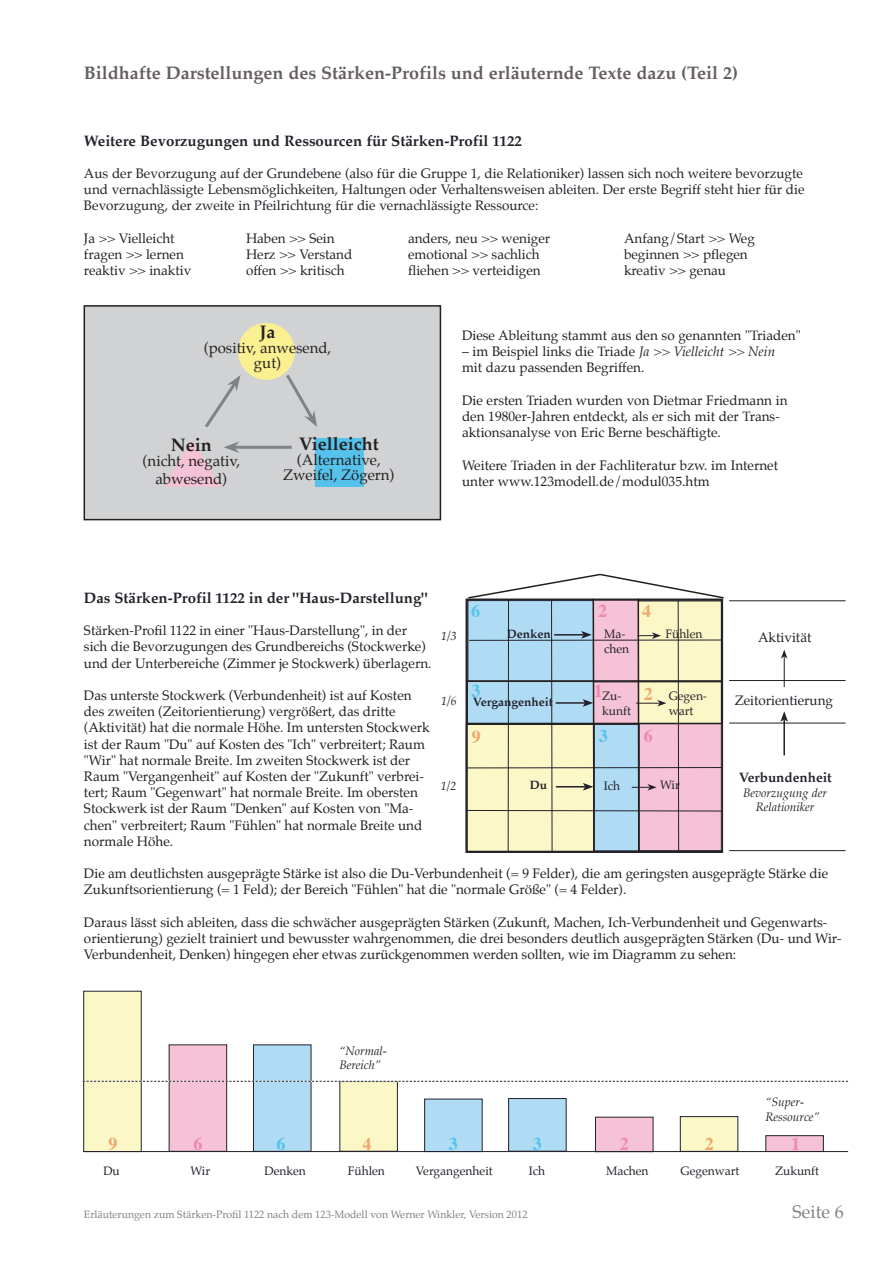
<style>
.page{position:relative;width:893px;height:1263px;background:#fff}
.page>*{position:absolute;margin:0;border:0;box-sizing:border-box;transform-origin:0 0}
.t1{font:700 18px "Palatino";color:#645d62}
.t2{font:700 18px "Palatino";color:#231f20}
.t3{font:18px "Palatino";color:#808285}
.t4{font:700 18px "Times";color:#eea970}
.t5{font:700 18px "Times";color:#55c2ec}
.t6{font:700 18px "Times";color:#ed89b2}
.t7{font:700 15px "Palatino";color:#232129}
.t8{font:15px/15px "Palatino";color:#231f20;text-align:center}
.t9{font:13.5px/16.2px "Palatino";color:#231f20}
.t10{font:13.5px/16.2px "Palatino";color:#232129}
.t11{font:700 13.5px "Palatino";color:#232129}
.t12{font:12px/14.4px "Palatino";color:#232129}
.t13{font:italic 12px/14.4px "Palatino";color:#232129}
.t14{font:700 12px "Palatino";color:#232129}
.t15{font:10.5px "Palatino";color:#808285}
.s1{font-style:italic}
</style>
<div class="page">
<hr style="left:783px;top:719px;width:2px;height:36px;background:#232129">
<svg style="left:780px;top:711px;width:8px;height:11px"></svg>
<hr style="left:784px;top:656px;width:1px;height:31px;background:#232129">
<svg style="left:781px;top:650px;width:6px;height:9px"></svg>
<svg style="left:465px;top:573px;width:259px;height:280px;background:#d3d3ce"></svg>
<hr style="left:466px;top:680px;width:257px;height:2px;background:#231f20">
<hr style="left:466px;top:723px;width:257px;height:1px;background:#231f20">
<hr style="left:729px;top:723px;width:116px;height:1px;background:#231f20">
<hr style="left:729px;top:680px;width:116px;height:1px;background:#231f20">
<hr style="left:729px;top:600px;width:116px;height:1px;background:#231f20">
<hr style="left:729px;top:850px;width:116px;height:1px;background:#231f20">
<div style="left:766px;top:1136px;width:57px;height:15px;background:#f5c2d6"></div>
<div style="left:765px;top:1135px;width:59px;height:17px;border:1px solid #232129"></div>
<div style="left:595px;top:1117px;width:58px;height:35px;background:#f5c2d6"></div>
<div style="left:680px;top:1116px;width:58px;height:35px;background:#fcf7c7"></div>
<div style="left:680px;top:1116px;width:58px;height:36px;border:1px solid #232129"></div>
<div style="left:425px;top:1099px;width:57px;height:52px;background:#afdcf4"></div>
<div style="left:509px;top:1098px;width:57px;height:53px;background:#afdcf4"></div>
<div style="left:508px;top:1098px;width:59px;height:53px;border:1px solid #232129"></div>
<div style="left:340px;top:1081px;width:57px;height:70px;background:#fcf7c7"></div>
<div style="left:339px;top:1081px;width:59px;height:70px;border:1px solid #232129"></div>
<div style="left:169px;top:1045px;width:58px;height:106px;background:#f5c2d6"></div>
<div style="left:169px;top:1044px;width:58px;height:108px;border:1px solid #232129"></div>
<div style="left:253px;top:1045px;width:58px;height:106px;background:#afdcf4"></div>
<div style="left:253px;top:1044px;width:58px;height:108px;border:1px solid #232129"></div>
<div style="left:84px;top:991px;width:57px;height:160px;background:#fcf7c7"></div>
<div style="left:83px;top:991px;width:59px;height:161px;border:1px solid #232129"></div>
<svg style="left:83px;top:1081px;width:765px;height:1px"></svg>
<hr style="left:83px;top:1151px;width:765px;height:1px;background:#232129">
<div style="left:84px;top:306px;width:356px;height:214px;background:#d1d2d4"></div>
<div style="left:84px;top:305px;width:357px;height:215px;border:2px solid #231f20"></div>
<svg style="left:286px;top:374px;width:31px;height:53px"></svg>
<hr style="left:234px;top:446px;width:58px;height:3px;background:#808285">
<svg style="left:205px;top:375px;width:36px;height:53px"></svg>
<div style="left:238px;top:323px;width:57px;height:57px;background:#fbf091;border-radius:50%"></div>
<div style="left:315px;top:438px;width:49px;height:48px;background:#55c2ec"></div>
<svg style="left:164px;top:440px;width:76px;height:47px"></svg>
<h1 class="t1" style="left:84px;top:57px;width:656px">Bildhafte Darstellungen des Stärken-Profils und erläuternde Texte dazu (Teil 2)</h1>
<p class="t7" style="left:84px;top:128px;width:440px">Weitere Bevorzugungen und Ressourcen für Stärken-Profil 1122</p>
<p class="t10" style="left:84px;top:165px;width:722px">Aus der Bevorzugung auf der Grundebene (also für die Gruppe 1, die Relationiker) lassen sich noch weitere bevorzugte und vernachlässigte Lebensmöglichkeiten, Haltungen oder Verhaltensweisen ableiten. Der erste Begriff steht hier für die<br>Bevorzugung, der zweite in Pfeilrichtung für die vernachlässigte Ressource:</p>
<p class="t10" style="left:84px;top:230px;width:92px">Ja &gt;&gt; Vielleicht</p>
<p class="t10" style="left:246px;top:230px;width:90px">Haben &gt;&gt; Sein</p>
<p class="t10" style="left:408px;top:230px;width:144px">anders, neu &gt;&gt; weniger</p>
<p class="t10" style="left:624px;top:230px;width:132px">Anfang/Start &gt;&gt; Weg</p>
<p class="t10" style="left:84px;top:246px;width:101px">fragen &gt;&gt; lernen</p>
<p class="t10" style="left:246px;top:246px;width:108px">Herz &gt;&gt; Verstand</p>
<p class="t10" style="left:408px;top:246px;width:133px">emotional &gt;&gt; sachlich</p>
<p class="t10" style="left:624px;top:246px;width:125px">beginnen &gt;&gt; pflegen</p>
<p class="t10" style="left:84px;top:262px;width:109px">reaktiv &gt;&gt; inaktiv</p>
<p class="t10" style="left:246px;top:262px;width:100px">offen &gt;&gt; kritisch</p>
<p class="t10" style="left:408px;top:262px;width:134px">fliehen &gt;&gt; verteidigen</p>
<p class="t10" style="left:624px;top:262px;width:104px">kreativ &gt;&gt; genau</p>
<h1 class="t2" style="left:260px;top:316px;width:18px">Ja</h1>
<p class="t8" style="left:204px;top:340px;width:129px">(positiv, anwesend, gut)</p>
<h1 class="t2" style="left:171px;top:430px;width:42px">Nein</h1>
<p class="t8" style="left:143px;top:452px;width:99px;line-height:18px">(nicht, negativ, abwesend)</p>
<h1 class="t2" style="left:299px;top:429px;width:81px">Vielleicht</h1>
<p class="t8" style="left:283px;top:453px;width:113px">(Alternative,<br>Zweifel, Zögern)</p>
<p class="t9" style="left:462px;top:327px;width:340px">Diese Ableitung stammt aus den so genannten "Triaden"</p>
<p class="t9" style="left:462px;top:343px;width:315px">– im Beispiel links die Triade <span class="s1">Ja &gt;&gt; Vielleicht &gt;&gt; Nein </span>mit dazu passenden Begriffen.</p>
<p class="t9" style="left:462px;top:392px;width:327px">Die ersten Triaden wurden von Dietmar Friedmann in den 1980er-Jahren entdeckt, als er sich mit der Trans&shy;aktionsanalyse von Eric Berne beschäftigte.</p>
<p class="t9" style="left:462px;top:457px;width:318px">Weitere Triaden in der Fachliteratur bzw. im Internet unter www.123modell.de/modul035.htm</p>
<p class="t7" style="left:84px;top:585px;width:345px">Das Stärken-Profil 1122 in der "Haus-Darstellung"</p>
<p class="t9" style="left:84px;top:622px;width:349px">Stärken-Profil 1122 in einer "Haus-Darstellung", in der sich die Bevorzugungen des Grundbereichs (Stockwerke) und der Unterbereiche (Zimmer je Stockwerk) überlagern.</p>
<p class="t9" style="left:84px;top:687px;width:347px">Das unterste Stockwerk (Verbundenheit) ist auf Kosten des zweiten (Zeitorientierung) vergrößert, das dritte (Aktivität) hat die normale Höhe. Im untersten Stockwerk ist der Raum "Du" auf Kosten des "Ich" verbreitert; Raum "Wir" hat normale Breite. Im zweiten Stockwerk ist der Raum "Vergangenheit" auf Kosten der "Zukunft" verbrei&shy;tert; Raum "Gegenwart" hat normale Breite. Im obersten Stockwerk ist der Raum "Denken" auf Kosten von "Ma&shy;chen" verbreitert; Raum "Fühlen" hat normale Breite und normale Höhe.</p>
<p class="t9" style="left:84px;top:865px;width:746px">Die am deutlichsten ausgeprägte Stärke ist also die Du-Verbundenheit (= 9 Felder), die am geringsten ausgeprägte Stärke die<br>Zukunftsorientierung (= 1 Feld); der Bereich "Fühlen" hat die "normale Größe" (= 4 Felder).</p>
<p class="t9" style="left:84px;top:914px;width:759px">Daraus lässt sich ableiten, dass die schwächer ausgeprägten Stärken (Zukunft, Machen, Ich-Verbundenheit und Gegenwarts&shy;orientierung) gezielt trainiert und bewusster wahrgenommen, die drei besonders deutlich ausgeprägten Stärken (Du- und Wir-<br>Verbundenheit, Denken) hingegen eher etwas zurückgenommen werden sollten, wie im Diagramm zu sehen:</p>
<h1 class="t5" style="left:471px;top:593px;width:10px">6</h1>
<h1 class="t6" style="left:598px;top:593px;width:10px">2</h1>
<h1 class="t4" style="left:642px;top:593px;width:10px">4</h1>
<p class="t14" style="left:507px;top:623px;width:45px">Denken</p>
<p class="t12" style="left:665px;top:627px;width:39px">Fühlen</p>
<p class="t12" style="left:604px;top:627px;width:27px">Ma&shy;chen</p>
<p class="t12" style="left:602px;top:689px;width:30px;text-indent:-8px"><sup>1</sup>Zu&shy;kunft</p>
<p class="t13" style="left:441px;top:629px;width:17px">1/3</p>
<p class="t10" style="left:758px;top:629px;width:55px">Aktivität</p>
<h1 class="t5" style="left:472px;top:674px;width:10px">3</h1>
<h1 class="t4" style="left:644px;top:676px;width:10px">2</h1>
<p class="t14" style="left:473px;top:691px;width:82px">Vergangenheit</p>
<p class="t12" style="left:669px;top:689px;width:40px">Gegen&shy;wart</p>
<p class="t13" style="left:441px;top:694px;width:17px">1/6</p>
<p class="t10" style="left:735px;top:692px;width:100px">Zeitorientierung</p>
<h1 class="t6" style="left:644px;top:719px;width:10px">6</h1>
<h1 class="t5" style="left:599px;top:719px;width:10px">3</h1>
<h1 class="t4" style="left:472px;top:719px;width:10px">9</h1>
<p class="t11" style="left:739px;top:766px;width:94px">Verbundenheit</p>
<p class="t13" style="left:743px;top:785px;width:85px;text-align:center">Bevorzugung der<br>Relationiker</p>
<p class="t13" style="left:441px;top:778px;width:17px">1/2</p>
<p class="t14" style="left:530px;top:774px;width:19px">Du</p>
<p class="t12" style="left:660px;top:778px;width:21px">Wir</p>
<p class="t12" style="left:604px;top:778px;width:18px">Ich</p>
<p class="t13" style="left:339px;top:1044px;width:49px">“Normal-<br>Bereich”</p>
<p class="t13" style="left:765px;top:1095px;width:56px">“Super-<br>Ressource”</p>
<h1 class="t4" style="left:109px;top:1126px;width:10px">9</h1>
<h1 class="t6" style="left:194px;top:1126px;width:10px">6</h1>
<h1 class="t5" style="left:276px;top:1126px;width:10px">6</h1>
<h1 class="t4" style="left:363px;top:1126px;width:10px">4</h1>
<h1 class="t5" style="left:449px;top:1126px;width:10px">3</h1>
<h1 class="t5" style="left:533px;top:1126px;width:10px">3</h1>
<h1 class="t6" style="left:620px;top:1126px;width:10px">2</h1>
<h1 class="t4" style="left:705px;top:1126px;width:10px">2</h1>
<h1 class="t6" style="left:791px;top:1126px;width:10px">1</h1>
<p class="t12" style="left:103px;top:1164px;width:18px">Du</p>
<p class="t12" style="left:190px;top:1164px;width:21px">Wir</p>
<p class="t12" style="left:264px;top:1164px;width:43px">Denken</p>
<p class="t12" style="left:348px;top:1163px;width:39px">Fühlen</p>
<p class="t12" style="left:416px;top:1164px;width:78px">Vergangenheit</p>
<p class="t12" style="left:529px;top:1164px;width:18px">Ich</p>
<p class="t12" style="left:606px;top:1164px;width:44px">Machen</p>
<p class="t12" style="left:680px;top:1164px;width:60px">Gegenwart</p>
<p class="t12" style="left:775px;top:1164px;width:46px">Zukunft</p>
<p class="t15" style="left:84px;top:1206px;width:445px">Erläuterungen zum Stärken-Profil 1122 nach dem 123-Modell von Werner Winkler, Version 2012</p>
<h1 class="t3" style="left:792px;top:1197px;width:53px">Seite 6</h1>
</div>
